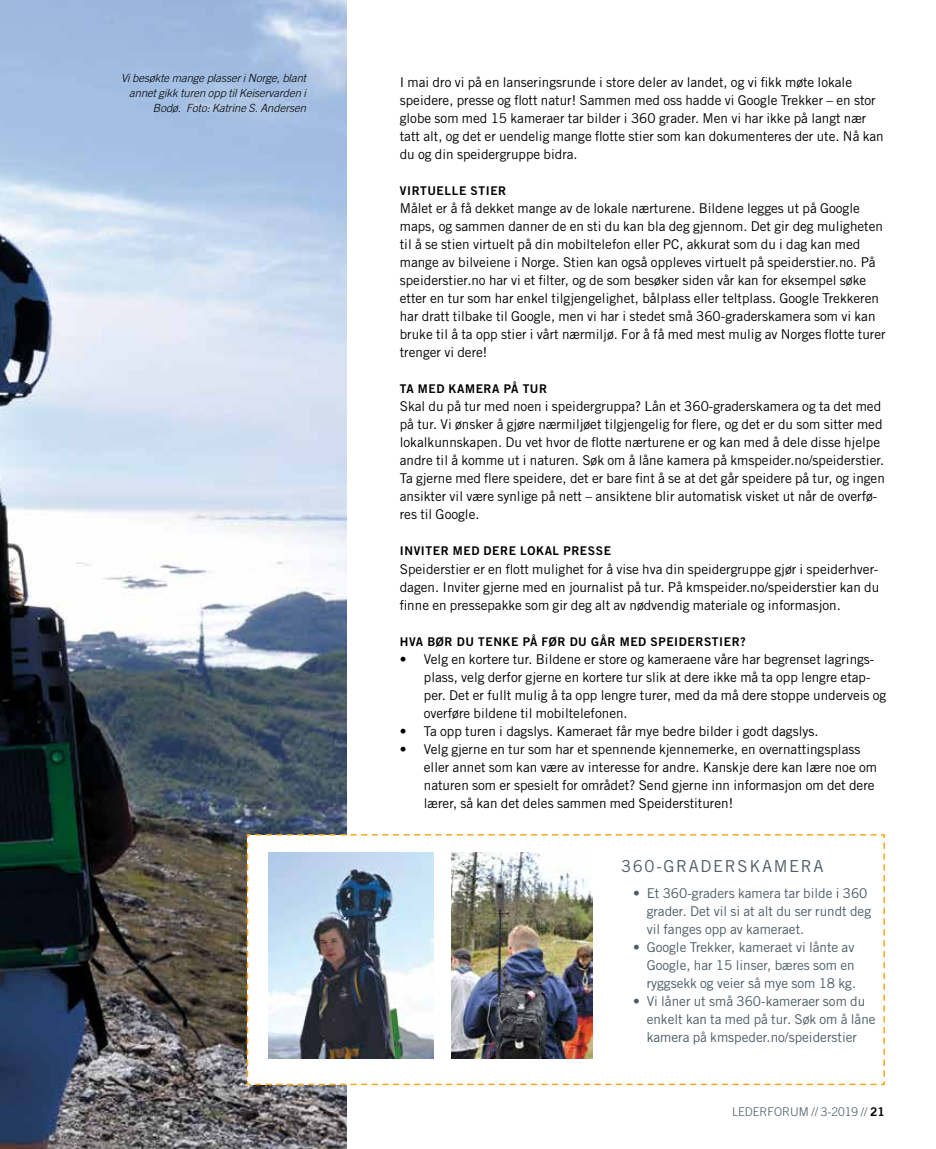
<style>
.page{position:relative;width:936px;height:1149px;background:#fff}
.page>*{position:absolute;margin:0;border:0;box-sizing:border-box;transform-origin:0 0}
.t1{font:16.5px "Trade Gothic LT Std";letter-spacing:.1em;color:#4b5c66}
.t2{font:13.5px/18px "Trade Gothic LT Std";color:#000}
.t3{font:13.5px/18px "Trade Gothic LT Std";color:#4b5c66}
.t4{font:12px "Trade Gothic LT Std Bd 2";letter-spacing:.05em;color:#000}
.t5{font:300 12px "Trade Gothic LT Std";color:#4b5c66}
.t6{font:italic 300 11.25px/15px "Trade Gothic LT Std";color:#000;text-align:right}
.s1{font-family:"Trade Gothic LT Std Bd 2";font-weight:400;color:#000}
</style>
<div class="page">
<img style="left:0;top:0;width:346px;height:1148px">
<svg style="left:246px;top:833px;width:639px;height:252px"></svg>
<img style="left:451px;top:852px;width:141px;height:205px">
<img style="left:268px;top:852px;width:166px;height:205px">
<p class="t6" style="left:121px;top:70px;width:186px">Vi besøkte mange plasser i Norge, blant annet gikk turen opp til Keiservarden i<br>Bodø. Foto: Katrine S. Andersen</p>
<p class="t2" style="left:400px;top:73px;width:485px">I mai dro vi på en lanseringsrunde i store deler av landet, og vi fikk møte lokale speidere, presse og flott natur! Sammen med oss hadde vi Google Trekker – en stor globe som med 15 kameraer tar bilder i 360 grader. Men vi har ikke på langt nær tatt alt, og det er uendelig mange flotte stier som kan dokumenteres der ute. Nå kan du og din speidergruppe bidra.</p>
<p class="t4" style="left:400px;top:183px;width:108px">VIRTUELLE STIER</p>
<p class="t2" style="left:400px;top:199px;width:487px">Målet er å få dekket mange av de lokale nærturene. Bildene legges ut på Google maps, og sammen danner de en sti du kan bla deg gjennom. Det gir deg muligheten til å se stien virtuelt på din mobiltelefon eller PC, akkurat som du i dag kan med mange av bilveiene i Norge. Stien kan også oppleves virtuelt på speiderstier.no. På speiderstier.no har vi et filter, og de som besøker siden vår kan for eksempel søke etter en tur som har enkel tilgjengelighet, bålplass eller teltplass. Google Trekkeren har dratt tilbake til Google, men vi har i stedet små 360-graderskamera som vi kan bruke til å ta opp stier i vårt nærmiljø. For å få med mest mulig av Norges flotte turer trenger vi dere!</p>
<p class="t4" style="left:400px;top:381px;width:149px">TA MED KAMERA PÅ TUR</p>
<p class="t2" style="left:400px;top:397px;width:486px">Skal du på tur med noen i speidergruppa? Lån et 360-graderskamera og ta det med på tur. Vi ønsker å gjøre nærmiljøet tilgjengelig for flere, og det er du som sitter med lokalkunnskapen. Du vet hvor de flotte nærturene er og kan med å dele disse hjelpe andre til å komme ut i naturen. Søk om å låne kamera på kmspeider.no/speiderstier.<br>Ta gjerne med flere speidere, det er bare fint å se at det går speidere på tur, og ingen ansikter vil være synlige på nett – ansiktene blir automatisk visket ut når de overfø&shy;res til Google.</p>
<p class="t4" style="left:400px;top:543px;width:213px">INVITER MED DERE LOKAL PRESSE</p>
<p class="t2" style="left:400px;top:559px;width:481px;text-align:justify">Speiderstier er en flott mulighet for å vise hva din speidergruppe gjør i speiderhver&shy;dagen. Inviter gjerne med en journalist på tur. På kmspeider.no/speiderstier kan du finne en pressepakke som gir deg alt av nødvendig materiale og informasjon.</p>
<p class="t4" style="left:400px;top:633px;width:347px">HVA BØR DU TENKE PÅ FØR DU GÅR MED SPEIDERSTIER?</p>
<p class="t2" style="left:424px;top:649px;width:464px;text-indent:-24px">• Velg en kortere tur. Bildene er store og kameraene våre har begrenset lagrings&shy;plass, velg derfor gjerne en kortere tur slik at dere ikke må ta opp lengre etap&shy;per. Det er fullt mulig å ta opp lengre turer, med da må dere stoppe underveis og overføre bildene til mobiltelefonen.</p>
<p class="t2" style="left:400px;top:721px;width:420px">• Ta opp turen i dagslys. Kameraet får mye bedre bilder i godt dagslys.</p>
<p class="t2" style="left:424px;top:739px;width:454px;text-indent:-24px">• Velg gjerne en tur som har et spennende kjennemerke, en overnattingsplass eller annet som kan være av interesse for andre. Kanskje dere kan lære noe om naturen som er spesielt for området? Send gjerne inn informasjon om det dere lærer, så kan det deles sammen med Speiderstituren!</p>
<p class="t1" style="left:621px;top:856px;width:204px">360-GRADERSKAMERA</p>
<p class="t3" style="left:646px;top:883px;width:226px;text-indent:-14px">• Et 360-graders kamera tar bilde i 360 grader. Det vil si at alt du ser rundt deg vil fanges opp av kameraet.</p>
<p class="t3" style="left:646px;top:937px;width:211px;text-indent:-14px">• Google Trekker, kameraet vi lånte av<br>Google, har 15 linser, bæres som en ryggsekk og veier så mye som 18 kg.</p>
<p class="t3" style="left:646px;top:991px;width:230px;text-indent:-14px">• Vi låner ut små 360-kameraer som du enkelt kan ta med på tur. Søk om å låne kamera på kmspeder.no/speiderstier</p>
<p class="t5" style="left:732px;top:1103px;width:154px">LEDERFORUM // 3-2019 // <span class="s1">21</span></p>
</div>
